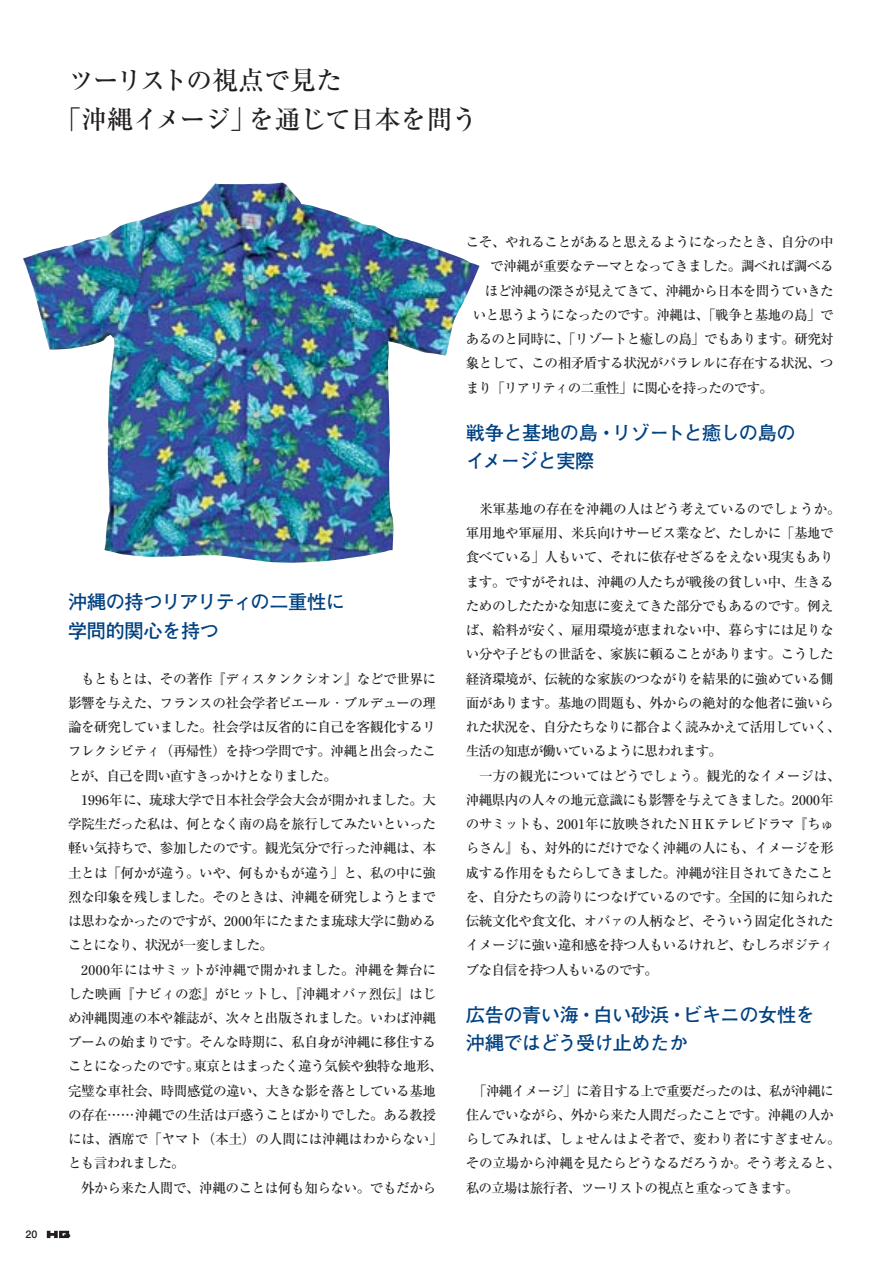
<style>
.page{position:relative;width:893px;height:1262px;background:#fff}
.page>*{position:absolute;margin:0;border:0;box-sizing:border-box;transform-origin:0 0}
.t1{font:500 26.1px/38.8px "Ryumin";letter-spacing:-.035em;color:#231f20}
.t2{font:700 19.2px/28.7px "Futo Go B101";letter-spacing:-.015em;color:#004181}
.t3{font:500 13.65px/24.3px "Ryumin";letter-spacing:-.035em;color:#231f20}
.t4{font:500 13.65px "Ryumin";letter-spacing:-.06em;color:#231f20}
.t5{font:700 10.65px "Futo Go B101";color:#231f20}
</style>
<div class="page">
<img style="left:23px;top:182px;width:456px;height:381px">
<svg style="left:47px;top:1230px;width:23px;height:8px"></svg>
<h1 class="t1" style="left:55px;top:64px;width:424px;text-indent:13px">ツーリストの視点で見た<br>「沖縄イメージ」を通じて日本を問う</h1>
<p class="t5" style="left:26px;top:1229px;width:13px">20</p>
<h2 class="t2" style="left:68px;top:590px;width:278px">沖縄の持つリアリティの二重性に学問的関心を持つ</h2>
<p class="t3" style="left:68px;top:668px;width:369px;text-align:justify;text-indent:13px">もともとは、その著作『ディスタンクシオン』などで世界に影響を与えた、フランスの社会学者ピエール・ブルデューの理論を研究していました。社会学は反省的に自己を客観化するリフレクシビティ（再帰性）を持つ学問です。沖縄と出会ったことが、自己を問い直すきっかけとなりました。</p>
<p class="t3" style="left:68px;top:789px;width:369px;text-align:justify;text-indent:13px">1996年に、琉球大学で日本社会学会大会が開かれました。大学院生だった私は、何となく南の島を旅行してみたいといった軽い気持ちで、参加したのです。観光気分で行った沖縄は、本土とは「何かが違う。いや、何もかもが違う」と、私の中に強烈な印象を残しました。そのときは、沖縄を研究しようとまでは思わなかったのですが、2000年にたまたま琉球大学に勤めることになり、状況が一変しました。</p>
<p class="t3" style="left:68px;top:959px;width:376px;text-indent:13px">2000年にはサミットが沖縄で開かれました。沖縄を舞台にした映画『ナビィの恋』がヒットし、『沖縄オバァ烈伝』はじめ沖縄関連の本や雑誌が、次々と出版されました。いわば沖縄ブームの始まりです。そんな時期に、私自身が沖縄に移住することになったのです。東京とはまったく違う気候や独特な地形、完璧な車社会、時間感覚の違い、大きな影を落としている基地の存在……沖縄での生活は戸惑うことばかりでした。ある教授には、酒席で「ヤマト（本土）の人間には沖縄はわからない」とも言われました。</p>
<p class="t3" style="left:81px;top:1177px;width:356px">外から来た人間で、沖縄のことは何も知らない。でもだから</p>
<p class="t3" style="left:466px;top:232px;width:369px">こそ、やれることがあると思えるようになったとき、自分の中</p>
<p class="t3" style="left:490px;top:256px;width:345px">で沖縄が重要なテーマとなってきました。調べれば調べる</p>
<p class="t3" style="left:484px;top:280px;width:350px">ほど沖縄の深さが見えてきて、沖縄から日本を問うていきた</p>
<p class="t3" style="left:473px;top:304px;width:362px">いと思うようになったのです。沖縄は、「戦争と基地の島」で</p>
<p class="t3" style="left:466px;top:329px;width:369px">あるのと同時に、「リゾートと癒しの島」でもあります。研究対</p>
<p class="t3" style="left:466px;top:353px;width:369px">象として、この相矛盾する状況がパラレルに存在する状況、つ</p>
<p class="t4" style="left:466px;top:383px;width:309px">まり「リアリティの二重性」に関心を持ったのです。</p>
<h2 class="t2" style="left:466px;top:420px;width:331px">戦争と基地の島・リゾートと癒しの島のイメージと実際</h2>
<p class="t3" style="left:466px;top:498px;width:376px;text-indent:13px">米軍基地の存在を沖縄の人はどう考えているのでしょうか。軍用地や軍雇用、米兵向けサービス業など、たしかに「基地で食べている」人もいて、それに依存せざるをえない現実もあります。ですがそれは、沖縄の人たちが戦後の貧しい中、生きるためのしたたかな知恵に変えてきた部分でもあるのです。例えば、給料が安く、雇用環境が恵まれない中、暮らすには足りない分や子どもの世話を、家族に頼ることがあります。こうした経済環境が、伝統的な家族のつながりを結果的に強めている側面があります。基地の問題も、外からの絶対的な他者に強いられた状況を、自分たちなりに都合よく読みかえて活用していく、生活の知恵が働いているように思われます。</p>
<p class="t3" style="left:466px;top:765px;width:376px;text-indent:13px">一方の観光についてはどうでしょう。観光的なイメージは、沖縄県内の人々の地元意識にも影響を与えてきました。2000年のサミットも、2001年に放映されたＮＨＫテレビドラマ『ちゅらさん』も、対外的にだけでなく沖縄の人にも、イメージを形成する作用をもたらしてきました。沖縄が注目されてきたことを、自分たちの誇りにつなげているのです。全国的に知られた伝統文化や食文化、オバァの人柄など、そういう固定化されたイメージに強い違和感を持つ人もいるけれど、むしろポジティブな自信を持つ人もいるのです。</p>
<h2 class="t2" style="left:466px;top:1002px;width:350px">広告の青い海・白い砂浜・ビキニの女性を沖縄ではどう受け止めたか</h2>
<p class="t3" style="left:466px;top:1080px;width:376px;text-indent:7px">「沖縄イメージ」に着目する上で重要だったのは、私が沖縄に住んでいながら、外から来た人間だったことです。沖縄の人からしてみれば、しょせんはよそ者で、変わり者にすぎません。その立場から沖縄を見たらどうなるだろうか。そう考えると、私の立場は旅行者、ツーリストの視点と重なってきます。</p>
</div>
